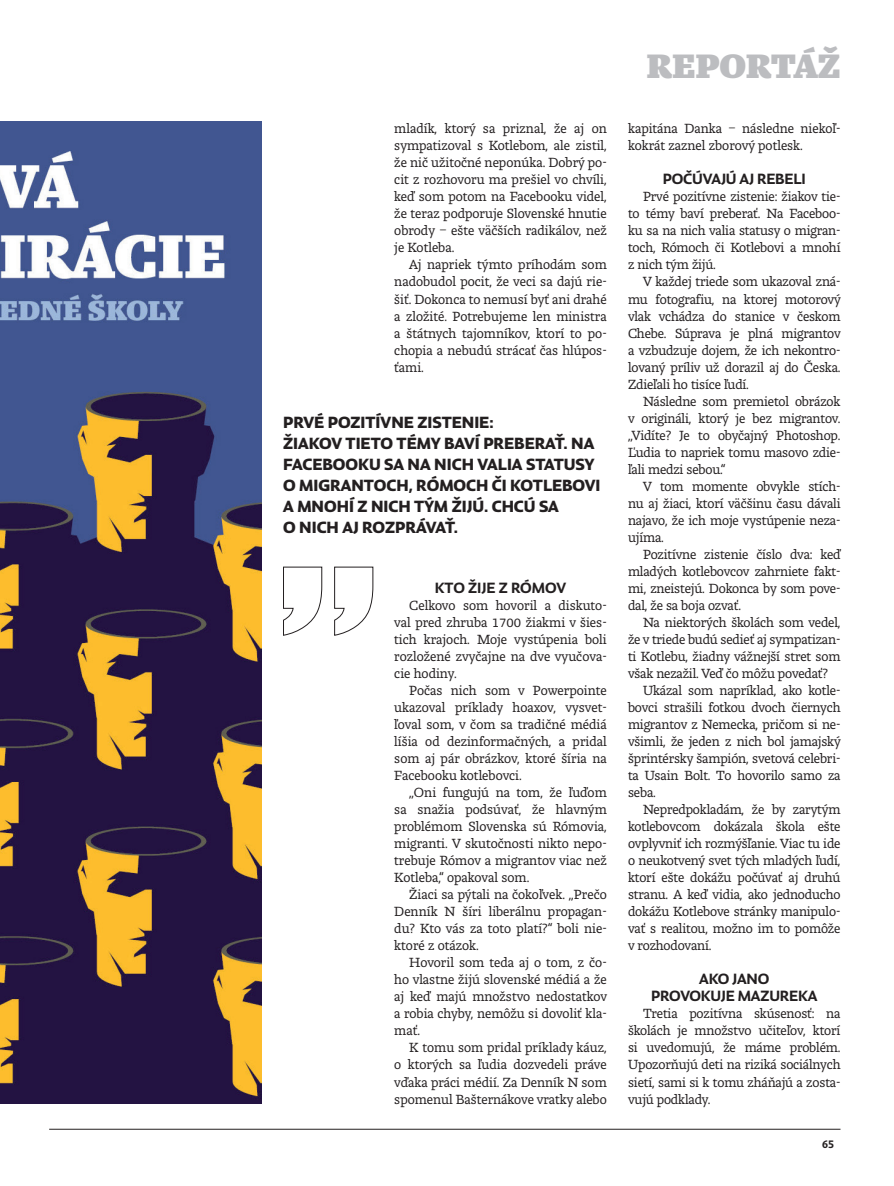
<style>
.page{position:relative;width:894px;height:1186px;background:#fff}
.page>*{position:absolute;margin:0;border:0;box-sizing:border-box;transform-origin:0 0}
.hlavicka_rubrika{font:900 37.5px "Lumin Display Std";letter-spacing:-.005em;color:#bcbdc0}
.citat{font:18px/21px "Lumin Sans Std Bld";color:#231f20}
.medzititul{font:500 16.5px "Lumin Sans Std";letter-spacing:-.01em;color:#231f20}
.text{font:300 14.7px/17px "Lumin Std";letter-spacing:-.01em;color:#231f20;text-align:justify}
.DO_PAGINY2{font:500 12px "Lumin Sans Std";color:#231f20}
</style>
<div class="page">
<hr style="left:49px;top:1128px;width:791px;height:1px;background:#231f20">
<svg style="left:283px;top:566px;width:90px;height:69px"></svg>
<img style="left:0;top:121px;width:262px;height:982px">
<p class="text" style="left:394px;top:120px;width:214px">mladík, ktorý sa priznal, že aj on sympatizoval s Kotlebom, ale zistil, že nič užitočné neponúka. Dobrý po&shy;cit z rozhovoru ma prešiel vo chvíli, keď som potom na Facebooku videl, že teraz podporuje Slovenské hnutie obrody – ešte väčších radikálov, než je Kotleba.</p>
<p class="text" style="left:394px;top:256px;width:214px;text-indent:15px">Aj napriek týmto príhodám som nadobudol pocit, že veci sa dajú rie&shy;šiť. Dokonca to nemusí byť ani drahé a zložité. Potrebujeme len ministra a štátnych tajomníkov, ktorí to po&shy;chopia a nebudú strácať čas hlúpos&shy;ťami.</p>
<p class="citat" style="left:283px;top:411px;width:212px">PRVÉ POZITÍVNE ZISTENIE:</p>
<p class="citat" style="left:283px;top:432px;width:319px">ŽIAKOV TIETO TÉMY BAVÍ PREBERAŤ. NA<br>FACEBOOKU SA NA NICH VALIA STATUSY<br>O MIGRANTOCH, RÓMOCH ČI KOTLEBOVI<br>A MNOHÍ Z NICH TÝM ŽIJÚ. CHCÚ SA<br>O NICH AJ ROZPRÁVAŤ.</p>
<p class="medzititul" style="left:435px;top:578px;width:133px">KTO ŽIJE Z RÓMOV</p>
<p class="text" style="left:394px;top:596px;width:214px;text-indent:15px">Celkovo som hovoril a diskuto&shy;val pred zhruba 1700 žiakmi v šies&shy;tich krajoch. Moje vystúpenia boli rozložené zvyčajne na dve vyučova&shy;cie hodiny.</p>
<p class="text" style="left:394px;top:681px;width:214px;text-indent:15px">Počas nich som v Powerpointe ukazoval príklady hoaxov, vysvet&shy;ľoval som, v čom sa tradičné médiá líšia od dezinformačných, a pridal som aj pár obrázkov, ktoré šíria na Facebooku kotlebovci.</p>
<p class="text" style="left:394px;top:783px;width:214px;text-indent:15px">„Oni fungujú na tom, že ľuďom sa snažia podsúvať, že hlavným problémom Slovenska sú Rómovia, migranti. V skutočnosti nikto nepo&shy;trebuje Rómov a migrantov viac než Kotleba,“ opakoval som.</p>
<p class="text" style="left:394px;top:885px;width:214px;text-indent:15px">Žiaci sa pýtali na čokoľvek. „Prečo Denník N šíri liberálnu propagan&shy;du? Kto vás za toto platí?“ boli nie&shy;ktoré z otázok.</p>
<p class="text" style="left:394px;top:954px;width:214px;text-indent:15px">Hovoril som teda aj o tom, z čo&shy;ho vlastne žijú slovenské médiá a že aj keď majú množstvo nedostatkov a robia chyby, nemôžu si dovoliť kla&shy;mať.</p>
<p class="text" style="left:394px;top:1039px;width:214px;text-indent:15px">K tomu som pridal príklady káuz, o ktorých sa ľudia dozvedeli práve vďaka práci médií. Za Denník N som spomenul Bašternákove vratky alebo</p>
<p class="hlavicka_rubrika" style="left:646px;top:43px;width:195px">REPORTÁŽ</p>
<p class="text" style="left:628px;top:120px;width:214px">kapitána Danka – následne niekoľ&shy;kokrát zaznel zborový potlesk.</p>
<p class="medzititul" style="left:662px;top:170px;width:144px">POČÚVAJÚ AJ REBELI</p>
<p class="text" style="left:628px;top:188px;width:214px;text-indent:15px">Prvé pozitívne zistenie: žiakov tie&shy;to témy baví preberať. Na Faceboo&shy;ku sa na nich valia statusy o migran&shy;toch, Rómoch či Kotlebovi a mnohí z nich tým žijú.</p>
<p class="text" style="left:628px;top:273px;width:214px;text-indent:15px">V každej triede som ukazoval zná&shy;mu fotografiu, na ktorej motorový vlak vchádza do stanice v českom Chebe. Súprava je plná migrantov a vzbudzuje dojem, že ich nekontro&shy;lovaný príliv už dorazil aj do Česka.<br>Zdieľali ho tisíce ľudí.</p>
<p class="text" style="left:628px;top:392px;width:214px;text-indent:15px">Následne som premietol obrázok v origináli, ktorý je bez migrantov. „Vidíte? Je to obyčajný Photoshop.<br>Ľudia to napriek tomu masovo zdie&shy;ľali medzi sebou.“</p>
<p class="text" style="left:628px;top:477px;width:214px;text-indent:15px">V tom momente obvykle stích&shy;nu aj žiaci, ktorí väčšinu času dávali najavo, že ich moje vystúpenie neza&shy;ujíma.</p>
<p class="text" style="left:628px;top:545px;width:214px;text-indent:15px">Pozitívne zistenie číslo dva: keď mladých kotlebovcov zahrniete fakt&shy;mi, zneistejú. Dokonca by som pove&shy;dal, že sa boja ozvať.</p>
<p class="text" style="left:628px;top:613px;width:214px;text-indent:15px">Na niektorých školách som vedel, že v triede budú sedieť aj sympatizan&shy;ti Kotlebu, žiadny vážnejší stret som však nezažil. Veď čo môžu povedať?</p>
<p class="text" style="left:628px;top:681px;width:214px;text-indent:15px">Ukázal som napríklad, ako kotle&shy;bovci strašili fotkou dvoch čiernych migrantov z Nemecka, pričom si ne&shy;všimli, že jeden z nich bol jamajský šprintérsky šampión, svetová celebri&shy;ta Usain Bolt. To hovorilo samo za seba.</p>
<p class="text" style="left:628px;top:800px;width:214px;text-indent:15px">Nepredpokladám, že by zarytým kotlebovcom dokázala škola ešte ovplyvniť ich rozmýšľanie. Viac tu ide o neukotvený svet tých mladých ľudí, ktorí ešte dokážu počúvať aj druhú stranu. A keď vidia, ako jednoducho dokážu Kotlebove stránky manipulo&shy;vať s realitou, možno im to pomôže v rozhodovaní.</p>
<p class="medzititul" style="left:699px;top:969px;width:72px">AKO JANO</p>
<p class="medzititul" style="left:651px;top:986px;width:168px">PROVOKUJE MAZUREKA</p>
<p class="text" style="left:628px;top:1005px;width:214px;text-indent:15px">Tretia pozitívna skúsenosť: na školách je množstvo učiteľov, ktorí si uvedomujú, že máme problém.<br>Upozorňujú deti na riziká sociálnych sietí, sami si k tomu zháňajú a zosta&shy;vujú podklady.</p>
<p class="DO_PAGINY2" style="left:822px;top:1137px;width:13px">65</p>
</div>
